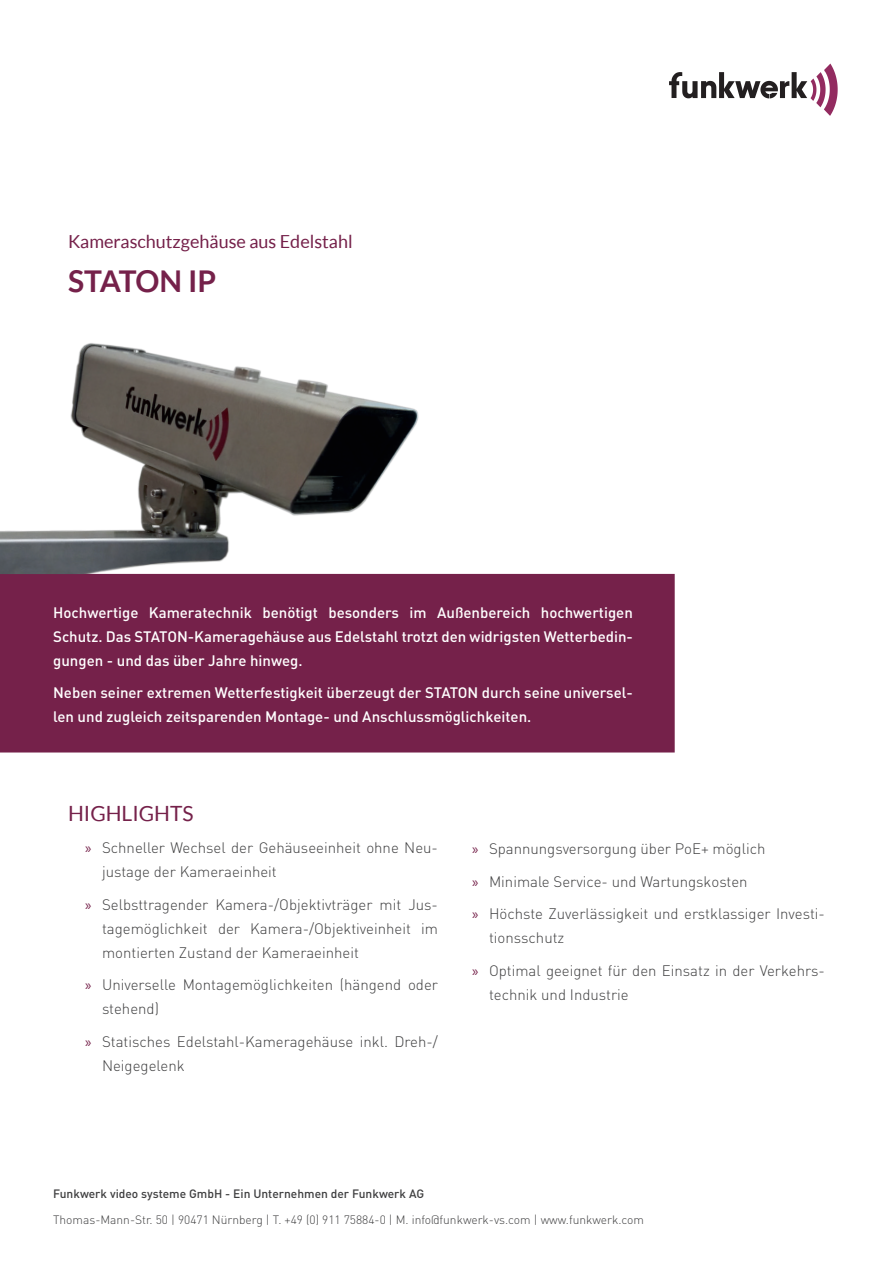
<style>
.page{position:relative;width:893px;height:1263px;background:#fff}
.page>*{position:absolute;margin:0;border:0;box-sizing:border-box;transform-origin:0 0}
.t1{font:700 30px "Lato";letter-spacing:-.02em;color:#75214a}
.t2{font:21px "Lato";color:#75214a}
.t3{font:18px "Lato";color:#75214a}
.t4{font:300 15px/24px "DIN";color:#3e3e3f}
.t5{font:500 15px/24px "DIN";color:#fff;text-align:justify}
.t6{font:300 12px "DIN";color:#3e3e3f}
.t7{font:500 12px "DIN";color:#3e3e3f}
.s1{font-family:"Myriad Pro";font-weight:400;color:#75214a}
</style>
<div class="page">
<svg style="left:669px;top:64px;width:169px;height:52px"></svg>
<div style="left:0;top:574px;width:675px;height:178px;background:#75214a"></div>
<img style="left:0;top:343px;width:438px;height:231px">
<p class="t3" style="left:68px;top:232px;width:286px">Kameraschutzgehäuse aus Edelstahl</p>
<h1 class="t1" style="left:68px;top:264px;width:150px">STATON IP</h1>
<p class="t5" style="left:53px;top:600px;width:581px">Hochwertige Kameratechnik benötigt besonders im Außenbereich hochwertigen Schutz. Das STATON-Kameragehäuse aus Edelstahl trotzt den widrigsten Wetterbedin&shy;gungen - und das über Jahre hinweg.</p>
<p class="t5" style="left:53px;top:680px;width:581px">Neben seiner extremen Wetterfestigkeit überzeugt der STATON durch seine universel&shy;len und zugleich zeitsparenden Montage- und Anschlussmöglichkeiten.</p>
<h2 class="t2" style="left:68px;top:801px;width:127px">HIGHLIGHTS</h2>
<p class="t4" style="left:102px;top:835px;width:337px;text-indent:-17px"><span class="s1">»</span> Schneller Wechsel der Gehäuseeinheit ohne Neu&shy;justage der Kameraeinheit</p>
<p class="t4" style="left:102px;top:892px;width:337px;text-align:justify;text-indent:-17px"><span class="s1">»</span> Selbsttragender Kamera-/Objektivträger mit Jus&shy;tagemöglichkeit der Kamera-/Objektiveinheit im montierten Zustand der Kameraeinheit</p>
<p class="t4" style="left:102px;top:972px;width:337px;text-indent:-17px"><span class="s1">»</span> Universelle Montagemöglichkeiten (hängend oder stehend)</p>
<p class="t4" style="left:102px;top:1029px;width:337px;text-indent:-17px"><span class="s1">»</span> Statisches Edelstahl-Kameragehäuse inkl. Dreh-/<br>Neigegelenk</p>
<p class="t4" style="left:472px;top:832px;width:354px;line-height:32.5px"><span class="s1">»</span> Spannungsversorgung über PoE+ möglich<br><span class="s1">»</span> Minimale Service- und Wartungskosten<br><span class="s1">»</span> Höchste Zuverlässigkeit und erstklassiger Investi-</p>
<p class="t4" style="left:472px;top:921px;width:354px;line-height:32.5px;text-indent:17px">tionsschutz<br><span class="s1">»</span> Optimal geeignet für den Einsatz in der Verkehrs-</p>
<p class="t4" style="left:489px;top:982px;width:141px">technik und Industrie</p>
<p class="t7" style="left:53px;top:1185px;width:372px">Funkwerk video systeme GmbH - Ein Unternehmen der Funkwerk AG</p>
<p class="t6" style="left:53px;top:1212px;width:592px">Thomas-Mann-Str. 50 | 90471 Nürnberg | T. +49 (0) 911 75884-0 | M. info@funkwerk-vs.com | www.funkwerk.com</p>
</div>
